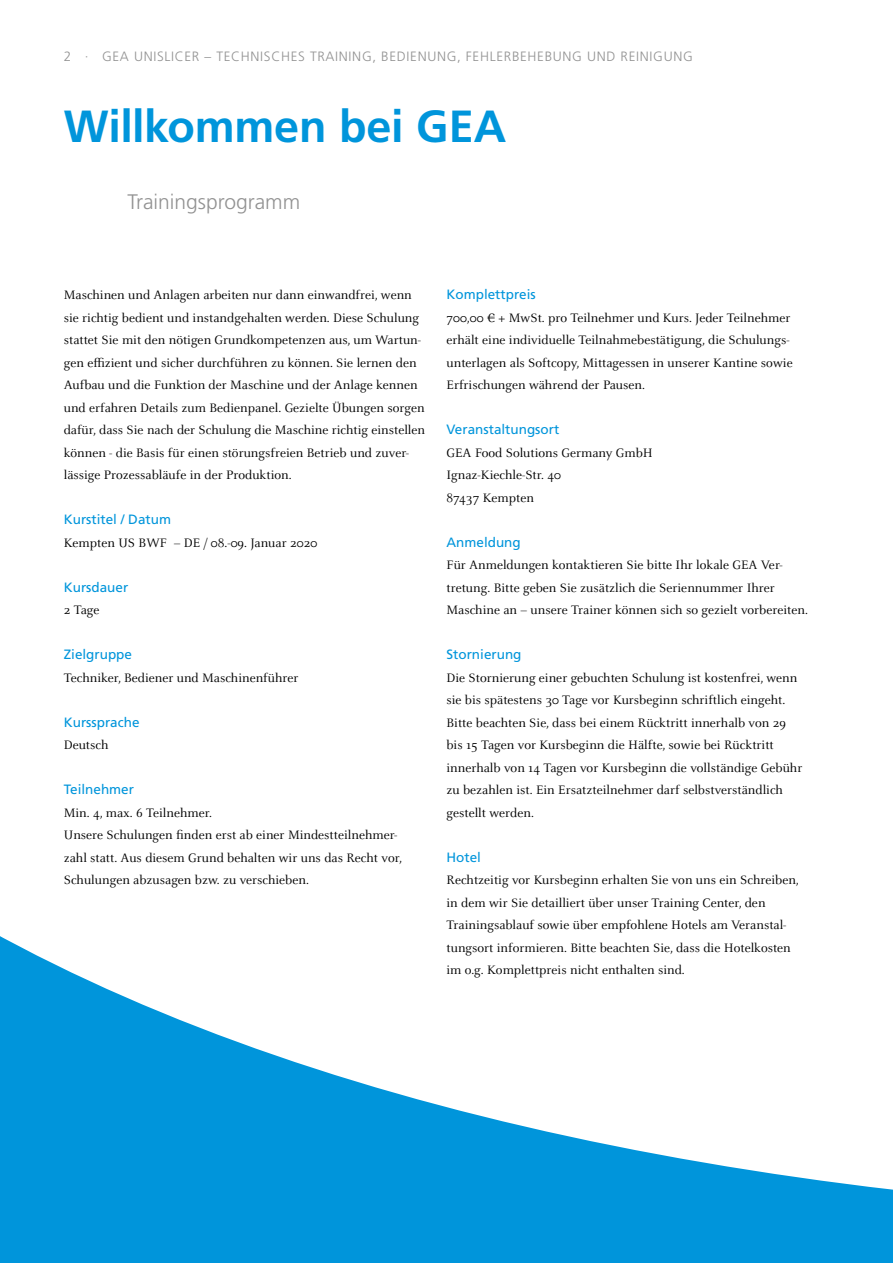
<style>
.page{position:relative;width:893px;height:1263px;background:#fff}
.page>*{position:absolute;margin:0;border:0;box-sizing:border-box;transform-origin:0 0}
.t1{font:700 45px "Frutiger LT";letter-spacing:-.005em;color:#0095db}
.t2{font:300 21px "Frutiger LT";color:#929292}
.t3{font:13.5px/22.5px "Celeste OT";color:#000}
.t4{font:13.5px "Frutiger LT";color:#0095db}
.t5{font:300 13.5px "Frutiger LT";letter-spacing:.05em;color:#929292}
</style>
<div class="page">
<svg style="left:0;top:936px;width:893px;height:327px;fill:#0095db"></svg>
<p class="t5" style="left:64px;top:49px;width:630px">2 · GEA UNISLICER – TECHNISCHES TRAINING, BEDIENUNG, FEHLERBEHEBUNG UND REINIGUNG</p>
<h1 class="t1" style="left:64px;top:99px;width:444px">Willkommen bei GEA</h1>
<h2 class="t2" style="left:128px;top:190px;width:174px">Trainingsprogramm</h2>
<p class="t3" style="left:64px;top:284px;width:363px">Maschinen und Anlagen arbeiten nur dann einwandfrei, wenn sie richtig bedient und instandgehalten werden. Diese Schulung stattet Sie mit den nötigen Grundkompetenzen aus, um Wartun&shy;gen effizient und sicher durchführen zu können. Sie lernen den Aufbau und die Funktion der Maschine und der Anlage kennen und erfahren Details zum Bedienpanel. Gezielte Übungen sorgen dafür, dass Sie nach der Schulung die Maschine richtig einstellen können - die Basis für einen störungsfreien Betrieb und zuver&shy;lässige Prozessabläufe in der Produktion.</p>
<p class="t4" style="left:64px;top:511px;width:109px">Kurstitel / Datum</p>
<p class="t3" style="left:64px;top:531px;width:255px">Kempten US BWF – DE / 08.-09. Januar 2020</p>
<p class="t4" style="left:64px;top:579px;width:66px">Kursdauer</p>
<p class="t3" style="left:64px;top:599px;width:37px">2 Tage</p>
<p class="t4" style="left:64px;top:646px;width:70px">Zielgruppe</p>
<p class="t3" style="left:64px;top:666px;width:236px">Techniker, Bediener und Maschinenführer</p>
<p class="t4" style="left:64px;top:714px;width:77px">Kurssprache</p>
<p class="t3" style="left:64px;top:734px;width:46px">Deutsch</p>
<p class="t4" style="left:64px;top:781px;width:72px">Teilnehmer</p>
<p class="t3" style="left:64px;top:801px;width:340px">Min. 4, max. 6 Teilnehmer.<br>Unsere Schulungen finden erst ab einer Mindestteilnehmer&shy;zahl statt. Aus diesem Grund behalten wir uns das Recht vor, Schulungen abzusagen bzw. zu verschieben.</p>
<p class="t4" style="left:446px;top:286px;width:91px">Komplettpreis</p>
<p class="t3" style="left:446px;top:306px;width:348px">700,00 € + MwSt. pro Teilnehmer und Kurs. Jeder Teilnehmer erhält eine individuelle Teilnahmebestätigung, die Schulungs&shy;unterlagen als Softcopy, Mittagessen in unserer Kantine sowie Erfrischungen während der Pausen.</p>
<p class="t4" style="left:446px;top:421px;width:114px">Veranstaltungsort</p>
<p class="t3" style="left:446px;top:441px;width:208px">GEA Food Solutions Germany GmbH<br>Ignaz-Kiechle-Str. 40<br>87437 Kempten</p>
<p class="t4" style="left:446px;top:534px;width:76px">Anmeldung</p>
<p class="t3" style="left:446px;top:554px;width:363px">Für Anmeldungen kontaktieren Sie bitte Ihr lokale GEA Ver&shy;tretung. Bitte geben Sie zusätzlich die Seriennummer Ihrer<br>Maschine an – unsere Trainer können sich so gezielt vorbereiten.</p>
<p class="t4" style="left:446px;top:646px;width:77px">Stornierung</p>
<p class="t3" style="left:446px;top:666px;width:357px">Die Stornierung einer gebuchten Schulung ist kostenfrei, wenn sie bis spätestens 30 Tage vor Kursbeginn schriftlich eingeht.<br>Bitte beachten Sie, dass bei einem Rücktritt innerhalb von 29 bis 15 Tagen vor Kursbeginn die Hälfte, sowie bei Rücktritt innerhalb von 14 Tagen vor Kursbeginn die vollständige Gebühr zu bezahlen ist. Ein Ersatzteilnehmer darf selbstverständlich gestellt werden.</p>
<p class="t4" style="left:446px;top:849px;width:36px">Hotel</p>
<p class="t3" style="left:446px;top:869px;width:354px">Rechtzeitig vor Kursbeginn erhalten Sie von uns ein Schreiben, in dem wir Sie detailliert über unser Training Center, den Trainingsablauf sowie über empfohlene Hotels am Veranstal&shy;tungsort informieren. Bitte beachten Sie, dass die Hotelkosten im o.g. Komplettpreis nicht enthalten sind.</p>
</div>
